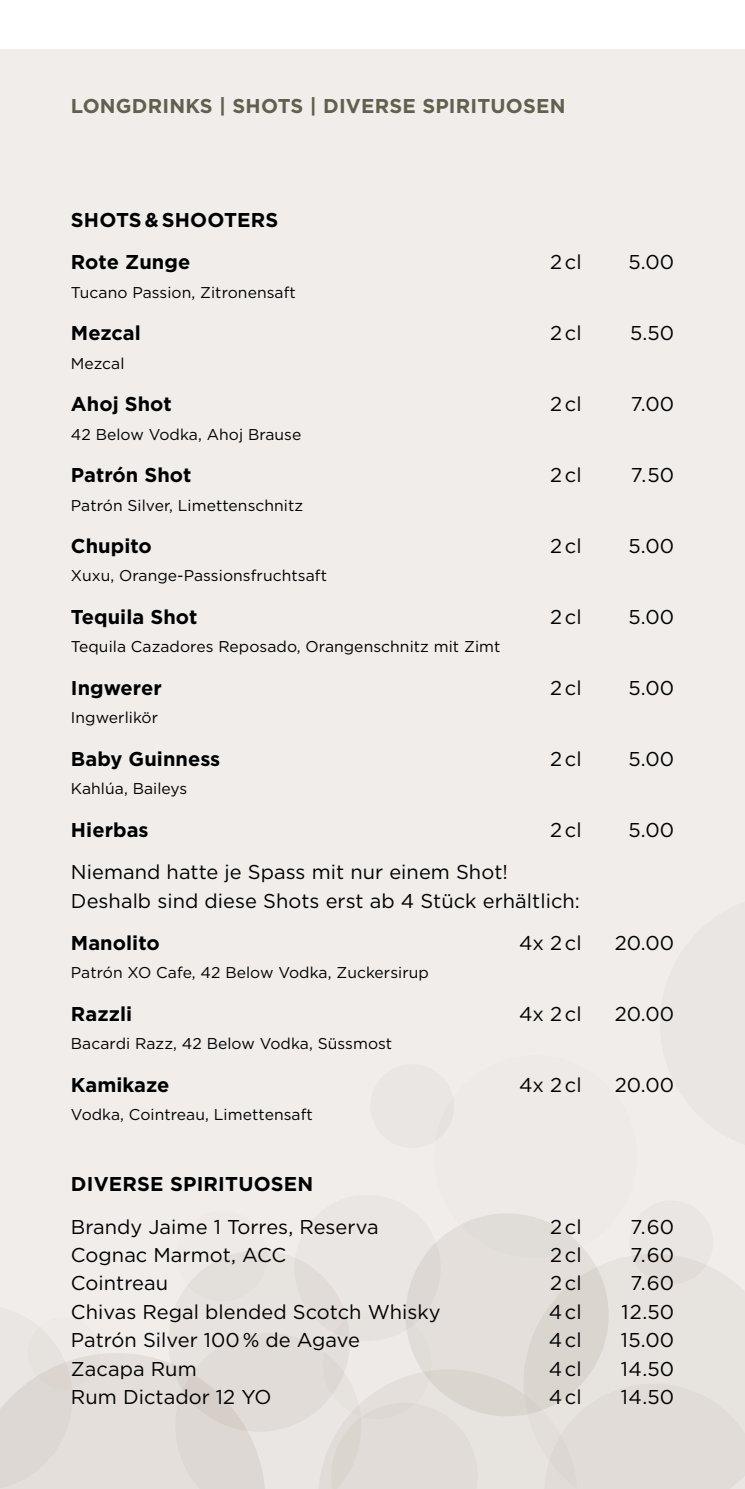
<style>
.page{position:relative;width:745px;height:1489px;background:#fff}
.page>*{position:absolute;margin:0;border:0;box-sizing:border-box;transform-origin:0 0}
.t1{font:20px/28.2px "Gotham";letter-spacing:.005em;color:#000}
.t2{font:700 20px/42.5px "Gotham";letter-spacing:.005em;color:#000}
.t3{font:700 20px "Gotham";letter-spacing:.01em;color:#60604d}
.t4{font:15.5px "Gotham";letter-spacing:.005em;color:#000}
</style>
<div class="page">
<div style="left:0;top:50px;width:744px;height:1438px;background:linear-gradient(to bottom,#f3f1ef,#e8e4e1)"></div>
<p class="t3" style="left:71px;top:93px;width:496px">LONGDRINKS | SHOTS | DIVERSE SPIRITUOSEN</p>
<p class="t2" style="left:71px;top:198px;width:209px">SHOTS &amp; SHOOTERS<br>Rote Zunge</p>
<p class="t1" style="left:550px;top:248px;width:33px">2 cl</p>
<p class="t1" style="left:628px;top:248px;width:47px">5.00</p>
<p class="t4" style="left:71px;top:282px;width:226px">Tucano Passion, Zitronensaft</p>
<p class="t2" style="left:71px;top:312px;width:71px">Mezcal</p>
<p class="t1" style="left:550px;top:319px;width:33px">2 cl</p>
<p class="t1" style="left:629px;top:319px;width:45px">5.50</p>
<p class="t4" style="left:71px;top:353px;width:55px">Mezcal</p>
<p class="t2" style="left:71px;top:383px;width:102px">Ahoj Shot</p>
<p class="t1" style="left:550px;top:389px;width:33px">2 cl</p>
<p class="t1" style="left:630px;top:389px;width:45px">7.00</p>
<p class="t4" style="left:71px;top:424px;width:232px">42 Below Vodka, Ahoj Brause</p>
<p class="t2" style="left:71px;top:453px;width:122px">Patrón Shot</p>
<p class="t1" style="left:550px;top:460px;width:33px">2 cl</p>
<p class="t1" style="left:630px;top:460px;width:45px">7.50</p>
<p class="t4" style="left:71px;top:495px;width:234px">Patrón Silver, Limettenschnitz</p>
<p class="t2" style="left:71px;top:524px;width:82px">Chupito</p>
<p class="t1" style="left:550px;top:531px;width:33px">2 cl</p>
<p class="t1" style="left:628px;top:531px;width:47px">5.00</p>
<p class="t4" style="left:71px;top:566px;width:257px">Xuxu, Orange-Passionsfruchtsaft</p>
<p class="t2" style="left:71px;top:595px;width:128px">Tequila Shot</p>
<p class="t1" style="left:550px;top:602px;width:33px">2 cl</p>
<p class="t1" style="left:628px;top:602px;width:47px">5.00</p>
<p class="t4" style="left:71px;top:637px;width:431px">Tequila Cazadores Reposado, Orangenschnitz mit Zimt</p>
<p class="t2" style="left:71px;top:666px;width:92px">Ingwerer</p>
<p class="t1" style="left:550px;top:673px;width:33px">2 cl</p>
<p class="t1" style="left:628px;top:673px;width:47px">5.00</p>
<p class="t4" style="left:71px;top:707px;width:89px">Ingwerlikör</p>
<p class="t2" style="left:71px;top:737px;width:151px">Baby Guinness</p>
<p class="t1" style="left:550px;top:744px;width:33px">2 cl</p>
<p class="t1" style="left:628px;top:744px;width:47px">5.00</p>
<p class="t4" style="left:71px;top:778px;width:118px">Kahlúa, Baileys</p>
<p class="t2" style="left:71px;top:808px;width:79px">Hierbas</p>
<p class="t1" style="left:550px;top:815px;width:33px">2 cl</p>
<p class="t1" style="left:628px;top:815px;width:47px">5.00</p>
<p class="t1" style="left:71px;top:857px;width:510px">Niemand hatte je Spass mit nur einem Shot!<br>Deshalb sind diese Shots erst ab 4 Stück erhältlich:</p>
<p class="t2" style="left:71px;top:921px;width:90px">Manolito</p>
<p class="t1" style="left:518px;top:928px;width:64px">4x 2 cl</p>
<p class="t1" style="left:614px;top:928px;width:61px">20.00</p>
<p class="t4" style="left:71px;top:963px;width:359px">Patrón XO Cafe, 42 Below Vodka, Zuckersirup</p>
<p class="t2" style="left:71px;top:992px;width:63px">Razzli</p>
<p class="t1" style="left:518px;top:999px;width:64px">4x 2 cl</p>
<p class="t1" style="left:614px;top:999px;width:61px">20.00</p>
<p class="t4" style="left:71px;top:1033px;width:322px">Bacardi Razz, 42 Below Vodka, Süssmost</p>
<p class="t2" style="left:71px;top:1063px;width:100px">Kamikaze</p>
<p class="t1" style="left:518px;top:1070px;width:64px">4x 2 cl</p>
<p class="t1" style="left:614px;top:1070px;width:61px">20.00</p>
<p class="t4" style="left:71px;top:1104px;width:243px">Vodka, Cointreau, Limettensaft</p>
<p class="t2" style="left:71px;top:1162px;width:244px">DIVERSE SPIRITUOSEN</p>
<p class="t1" style="left:71px;top:1211px;width:309px">Brandy Jaime 1 Torres, Reserva</p>
<p class="t1" style="left:550px;top:1211px;width:33px">2 cl</p>
<p class="t1" style="left:630px;top:1211px;width:45px">7.60</p>
<p class="t1" style="left:71px;top:1240px;width:217px">Cognac Marmot, ACC</p>
<p class="t1" style="left:550px;top:1240px;width:33px">2 cl</p>
<p class="t1" style="left:630px;top:1240px;width:45px">7.60</p>
<p class="t1" style="left:71px;top:1268px;width:99px">Cointreau</p>
<p class="t1" style="left:550px;top:1268px;width:33px">2 cl</p>
<p class="t1" style="left:630px;top:1268px;width:45px">7.60</p>
<p class="t1" style="left:71px;top:1296px;width:371px">Chivas Regal blended Scotch Whisky</p>
<p class="t1" style="left:548px;top:1296px;width:34px">4 cl</p>
<p class="t1" style="left:621px;top:1296px;width:54px">12.50</p>
<p class="t1" style="left:71px;top:1325px;width:290px">Patrón Silver 100 % de Agave</p>
<p class="t1" style="left:548px;top:1325px;width:34px">4 cl</p>
<p class="t1" style="left:620px;top:1325px;width:55px">15.00</p>
<p class="t1" style="left:71px;top:1353px;width:127px">Zacapa Rum</p>
<p class="t1" style="left:548px;top:1353px;width:34px">4 cl</p>
<p class="t1" style="left:620px;top:1353px;width:55px">14.50</p>
<p class="t1" style="left:71px;top:1381px;width:202px">Rum Dictador 12 YO</p>
<p class="t1" style="left:548px;top:1381px;width:34px">4 cl</p>
<p class="t1" style="left:620px;top:1381px;width:55px">14.50</p>
</div>
